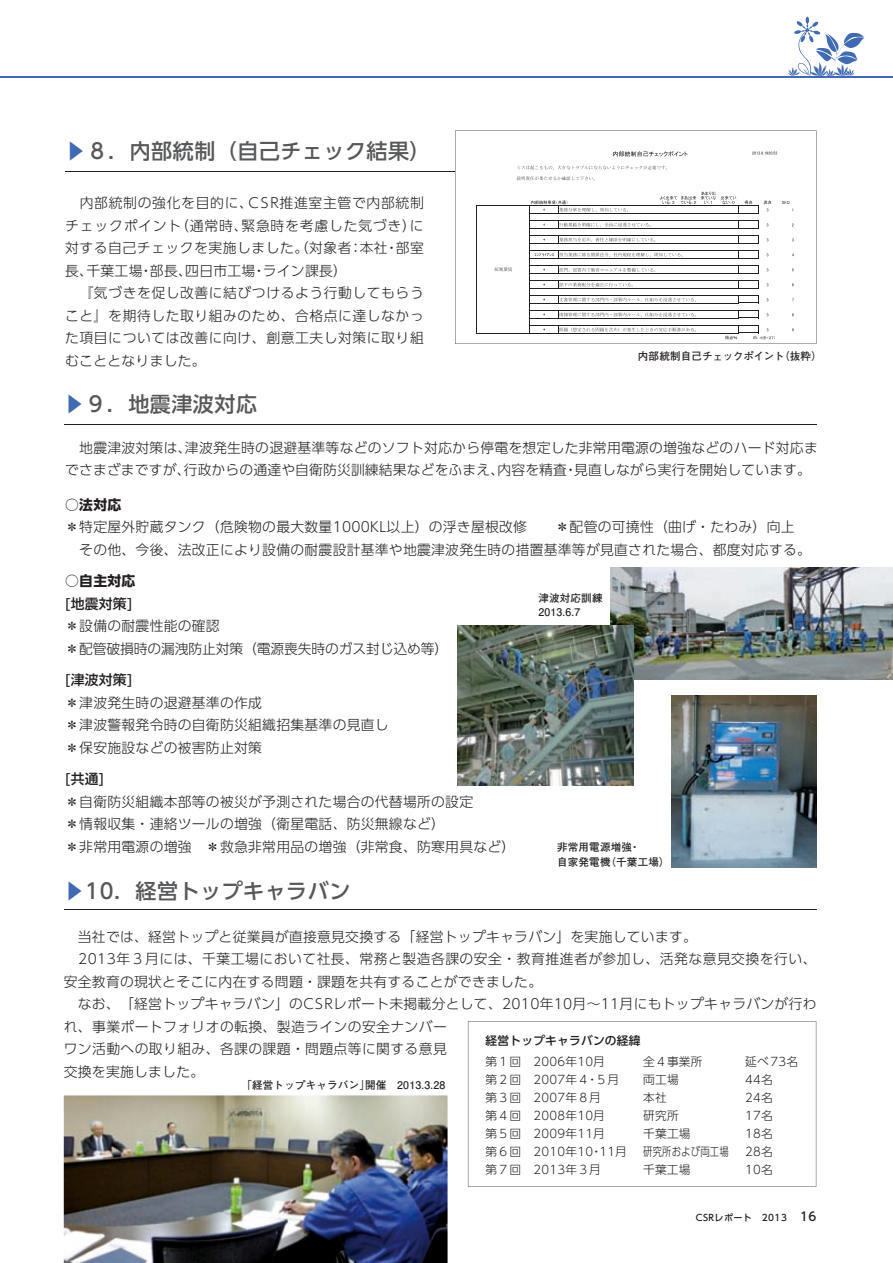
<style>
.page{position:relative;width:893px;height:1263px;background:#fff}
.page>*{position:absolute;margin:0;border:0;box-sizing:border-box;transform-origin:0 0}
.t1{font:500 21px "UD Shin Go Pro";letter-spacing:.025em;color:#57585a}
.t2{font:300 13.8px/22.5px "UD Shin Go Pro";letter-spacing:.02em;color:#231f20}
.t3{font:300 13.8px/22.5px "UD Shin Go Pro";letter-spacing:.04em;color:#231f20}
.t4{font:300 13.8px/22.5px "UD Shin Go Pro";letter-spacing:-.01em;color:#231f20}
.t5{font:500 13.8px "UD Shin Go Pro";letter-spacing:.02em;color:#231f20}
.t6{font:700 13.8px "UD Shin Go Pro";letter-spacing:.02em;color:#231f20}
.t7{font:300 11.7px "UD Shin Go Pro";letter-spacing:.02em;color:#231f20}
.t8{font:500 11.7px "UD Shin Go Pro";letter-spacing:.02em;color:#231f20}
.t9{font:300 11.7px "UD Shin Go Pro";letter-spacing:.02em;color:#231f20;scale:.8 1}
.t10{font:700 10.5px/14.9px "Futo Go B101 Pro";letter-spacing:.02em;color:#231f20}
.t11{font:700 10.5px "Futo Go B101 Pro";color:#231f20}
.t12{font:500 9px "UD Shin Go Pro";letter-spacing:.05em;color:#231f20}
.s1{color:#406ab4}
.s2{font-size:12px}
</style>
<div class="page">
<hr style="left:0;top:76px;width:893px;height:1px;background:#406ab4">
<svg style="left:788px;top:17px;width:77px;height:59px"></svg>
<img style="left:611px;top:568px;width:282px;height:112px">
<img style="left:64px;top:1095px;width:384px;height:168px">
<hr style="left:64px;top:909px;width:752px;height:1px;background:#231f20">
<hr style="left:65px;top:171px;width:412px;height:1px;background:#231f20">
<hr style="left:64px;top:424px;width:752px;height:1px;background:#231f20">
<svg style="left:468px;top:1021px;width:348px;height:166px"></svg>
<svg style="left:455px;top:131px;width:361px;height:213px"></svg>
<img style="left:458px;top:626px;width:176px;height:159px">
<img style="left:672px;top:695px;width:144px;height:172px">
<h1 class="t1" style="left:65px;top:134px;width:367px"><span class="s1">▶</span>８．内部統制（自己チェック結果）</h1>
<p class="t3" style="left:65px;top:191px;width:360px">　内部統制の強化を目的に、CSR推進室主管で内部統制チェックポイント（通常時、緊急時を考慮した気づき）に対する自己チェックを実施しました。（対象者：本社・部室長、千葉工場・部長、四日市工場・ライン課長）<br>　『気づきを促し改善に結びつけるよう行動してもらうこと』を期待した取り組みのため、合格点に達しなかった項目については改善に向け、創意工夫し対策に取り組むこととなりました。</p>
<h1 class="t1" style="left:64px;top:387px;width:195px"><span class="s1">▶</span>９．地震津波対応</h1>
<p class="t11" style="left:638px;top:348px;width:186px">内部統制自己チェックポイント（抜粋）</p>
<p class="t2" style="left:65px;top:436px;width:754px">　地震津波対策は、津波発生時の退避基準等などのソフト対応から停電を想定した非常用電源の増強などのハード対応までさまざまですが、行政からの通達や自衛防災訓練結果などをふまえ、内容を精査・見直しながら実行を開始しています。</p>
<p class="t6" style="left:65px;top:493px;width:58px">○法対応</p>
<p class="t2" style="left:65px;top:515px;width:747px">＊特定屋外貯蔵タンク（危険物の最大数量1000KL以上）の浮き屋根改修　　＊配管の可撓性（曲げ・たわみ）向上　その他、今後、法改正により設備の耐震設計基準や地震津波発生時の措置基準等が見直された場合、都度対応する。</p>
<p class="t6" style="left:65px;top:570px;width:72px">○自主対応</p>
<p class="t5" style="left:65px;top:592px;width:69px">[地震対策]</p>
<p class="t4" style="left:65px;top:614px;width:385px">＊設備の耐震性能の確認<br>＊配管破損時の漏洩防止対策（電源喪失時のガス封じ込め等）</p>
<p class="t5" style="left:65px;top:669px;width:69px">[津波対策]</p>
<p class="t2" style="left:65px;top:691px;width:325px">＊津波発生時の退避基準の作成<br>＊津波警報発令時の自衛防災組織招集基準の見直し＊保安施設などの被害防止対策</p>
<p class="t5" style="left:65px;top:768px;width:40px">[共通]</p>
<p class="t2" style="left:65px;top:790px;width:452px">＊自衛防災組織本部等の被災が予測された場合の代替場所の設定<br>＊情報収集・連絡ツールの増強（衛星電話、防災無線など）<br>＊非常用電源の増強　＊救急非常用品の増強（非常食、防寒用具など）</p>
<p class="t10" style="left:538px;top:589px;width:66px">津波対応訓練<br>2013.6.7</p>
<p class="t10" style="left:557px;top:838px;width:114px">非常用電源増強・<br>自家発電機（千葉工場）</p>
<h1 class="t1" style="left:64px;top:874px;width:288px"><span class="s1">▶</span>10．経営トップキャラバン</h1>
<p class="t2" style="left:64px;top:924px;width:754px">　当社では、経営トップと従業員が直接意見交換する「経営トップキャラバン」を実施しています。<br>　2013年３月には、千葉工場において社長、常務と製造各課の安全・教育推進者が参加し、活発な意見交換を行い、安全教育の現状とそこに内在する問題・課題を共有することができました。<br>　なお、「経営トップキャラバン」のCSRレポート未掲載分として、2010年10月～11月にもトップキャラバンが行われ、事業ポートフォリオの転換、製造ラインの安全ナンバー<br>ワン活動への取り組み、各課の課題・問題点等に関する意見<br>交換を実施しました。</p>
<p class="t8" style="left:486px;top:1031px;width:156px">経営トップキャラバンの経緯</p>
<p class="t7" style="left:486px;top:1052px;width:121px">第１回 2006年10月</p>
<p class="t7" style="left:643px;top:1052px;width:61px">全４事業所</p>
<p class="t7" style="left:745px;top:1052px;width:54px">延べ73名</p>
<p class="t7" style="left:486px;top:1070px;width:135px">第２回 2007年４・５月</p>
<p class="t7" style="left:643px;top:1070px;width:37px">両工場</p>
<p class="t7" style="left:745px;top:1070px;width:29px">44名</p>
<p class="t7" style="left:486px;top:1088px;width:117px">第３回 2007年８月</p>
<p class="t7" style="left:643px;top:1088px;width:25px">本社</p>
<p class="t7" style="left:745px;top:1088px;width:29px">24名</p>
<p class="t7" style="left:486px;top:1106px;width:121px">第４回 2008年10月</p>
<p class="t7" style="left:643px;top:1106px;width:37px">研究所</p>
<p class="t7" style="left:745px;top:1106px;width:29px">17名</p>
<p class="t7" style="left:486px;top:1124px;width:121px">第５回 2009年11月</p>
<p class="t7" style="left:643px;top:1124px;width:49px">千葉工場</p>
<p class="t7" style="left:745px;top:1124px;width:29px">18名</p>
<p class="t7" style="left:486px;top:1142px;width:143px">第６回 2010年10・11月</p>
<p class="t9" style="left:643px;top:1142px;width:109px">研究所および両工場</p>
<p class="t7" style="left:745px;top:1142px;width:29px">28名</p>
<p class="t7" style="left:486px;top:1160px;width:117px">第７回 2013年３月</p>
<p class="t7" style="left:643px;top:1160px;width:49px">千葉工場</p>
<p class="t7" style="left:745px;top:1160px;width:29px">10名</p>
<p class="t10" style="left:241px;top:1077px;width:205px">「経営トップキャラバン」開催　2013.3.28</p>
<p class="t12" style="left:696px;top:1210px;width:122px">CSRレポート　2013<span class="s2">　16</span></p>
</div>
